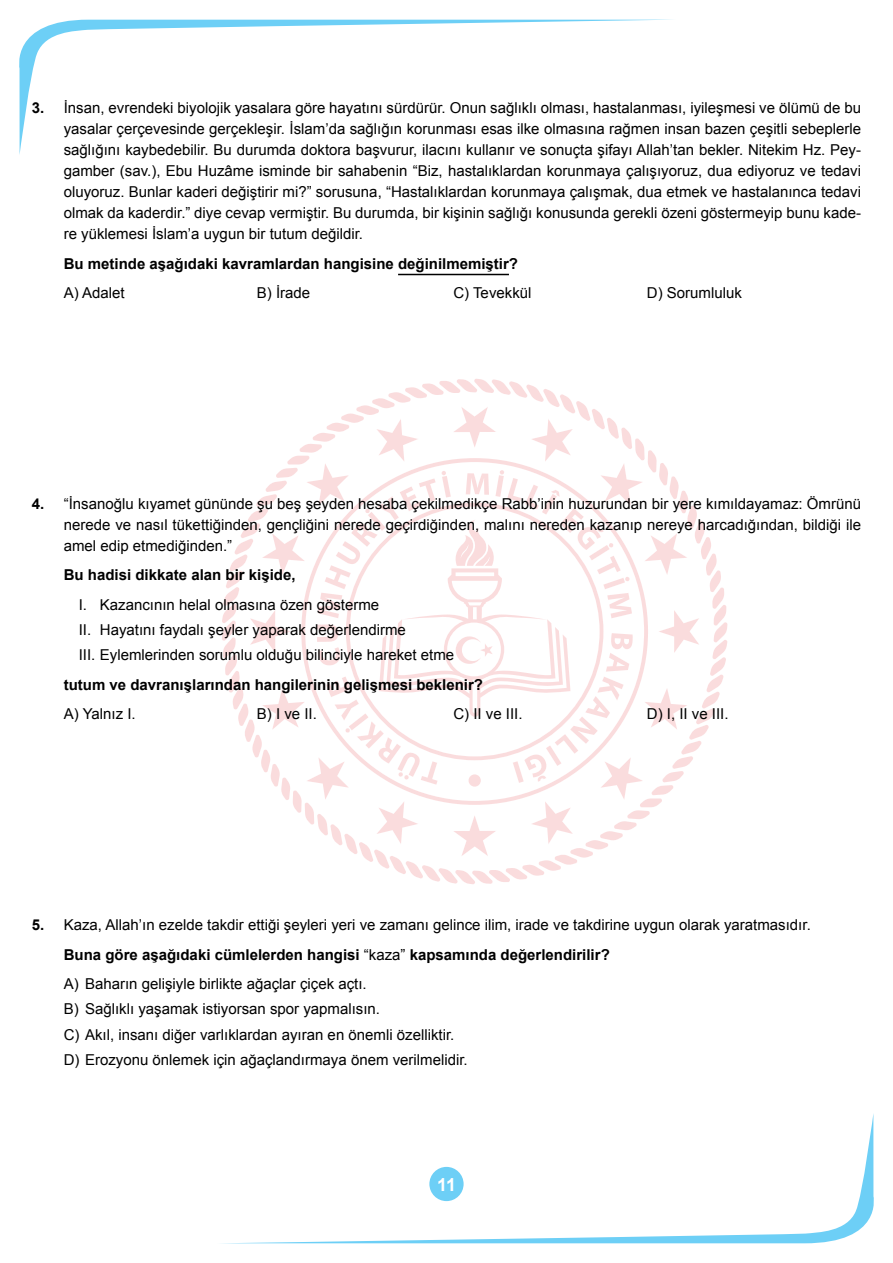
<style>
.page{position:relative;width:893px;height:1263px;background:#fff}
.page>*{position:absolute;margin:0;border:0;box-sizing:border-box;transform-origin:0 0}
.t1{font:700 18px "Arial";color:#fff}
.t2{font:15px/21px "Arial";color:#000}
.t3{font:700 15px "Arial";color:#000}
.s1{font-weight:700}
</style>
<div class="page">
<svg style="left:19px;top:20px;width:631px;height:135px"></svg>
<svg style="left:243px;top:1114px;width:631px;height:129px"></svg>
<svg style="left:216px;top:372px;width:518px;height:519px"></svg>
<hr style="left:398px;top:274px;width:111px;height:1px;background:#000">
<p class="t2" style="left:64px;top:97px;width:799px;text-align:justify;text-indent:-32px"><span class="s1">3.</span> İnsan, evrendeki biyolojik yasalara göre hayatını sürdürür. Onun sağlıklı olması, hastalanması, iyileşmesi ve ölümü de bu yasalar çerçevesinde gerçekleşir. İslam’da sağlığın korunması esas ilke olmasına rağmen insan bazen çeşitli sebeplerle sağlığını kaybedebilir. Bu durumda doktora başvurur, ilacını kullanır ve sonuçta şifayı Allah’tan bekler. Nitekim Hz. Pey&shy;gamber (sav.), Ebu Huzâme isminde bir sahabenin “Biz, hastalıklardan korunmaya çalışıyoruz, dua ediyoruz ve tedavi oluyoruz. Bunlar kaderi değiştirir mi?” sorusuna, “Hastalıklardan korunmaya çalışmak, dua etmek ve hastalanınca tedavi olmak da kaderdir.” diye cevap vermiştir. Bu durumda, bir kişinin sağlığı konusunda gerekli özeni göstermeyip bunu kade&shy;re yüklemesi İslam’a uygun bir tutum değildir.</p>
<p class="t3" style="left:64px;top:253px;width:456px">Bu metinde aşağıdaki kavramlardan hangisine değinilmemiştir?</p>
<p class="t2" style="left:64px;top:282px;width:62px">A) Adalet</p>
<p class="t2" style="left:257px;top:282px;width:55px">B) İrade</p>
<p class="t2" style="left:453px;top:282px;width:80px">C) Tevekkül</p>
<p class="t2" style="left:647px;top:282px;width:97px">D) Sorumluluk</p>
<p class="t2" style="left:64px;top:493px;width:799px;text-align:justify;text-indent:-32px"><span class="s1">4.</span> “İnsanoğlu kıyamet gününde şu beş şeyden hesaba çekilmedikçe Rabb’inin huzurundan bir yere kımıldayamaz: Ömrünü nerede ve nasıl tükettiğinden, gençliğini nerede geçirdiğinden, malını nereden kazanıp nereye harcadığından, bildiği ile amel edip etmediğinden.”</p>
<p class="t3" style="left:64px;top:565px;width:233px">Bu hadisi dikkate alan bir kişide,</p>
<p class="t2" style="left:79px;top:592px;width:377px;line-height:25.2px">I. Kazancının helal olmasına özen gösterme<br>II. Hayatını faydalı şeyler yaparak değerlendirme<br>III. Eylemlerinden sorumlu olduğu bilinciyle hareket etme</p>
<p class="t3" style="left:64px;top:674px;width:421px">tutum ve davranışlarından hangilerinin gelişmesi beklenir?</p>
<p class="t2" style="left:64px;top:704px;width:73px">A) Yalnız I.</p>
<p class="t2" style="left:257px;top:704px;width:62px">B) I ve II.</p>
<p class="t2" style="left:453px;top:704px;width:71px">C) II ve III.</p>
<p class="t2" style="left:647px;top:704px;width:83px">D) I, II ve III.</p>
<p class="t2" style="left:64px;top:910px;width:749px;line-height:29.5px;text-indent:-32px"><span class="s1">5.</span> Kaza, Allah’ın ezelde takdir ettiği şeyleri yeri ve zamanı gelince ilim, irade ve takdirine uygun olarak yaratmasıdır.<br><span class="s1">Buna göre aşağıdaki cümlelerden hangisi</span> “kaza” <span class="s1">kapsamında değerlendirilir?<br></span>A) Baharın gelişiyle birlikte ağaçlar çiçek açtı.</p>
<p class="t2" style="left:64px;top:997px;width:405px;line-height:25.2px">B) Sağlıklı yaşamak istiyorsan spor yapmalısın.<br>C) Akıl, insanı diğer varlıklardan ayıran en önemli özelliktir.<br>D) Erozyonu önlemek için ağaçlandırmaya önem verilmelidir.</p>
<p class="t1" style="left:437px;top:1172px;width:21px">11</p>
</div>
